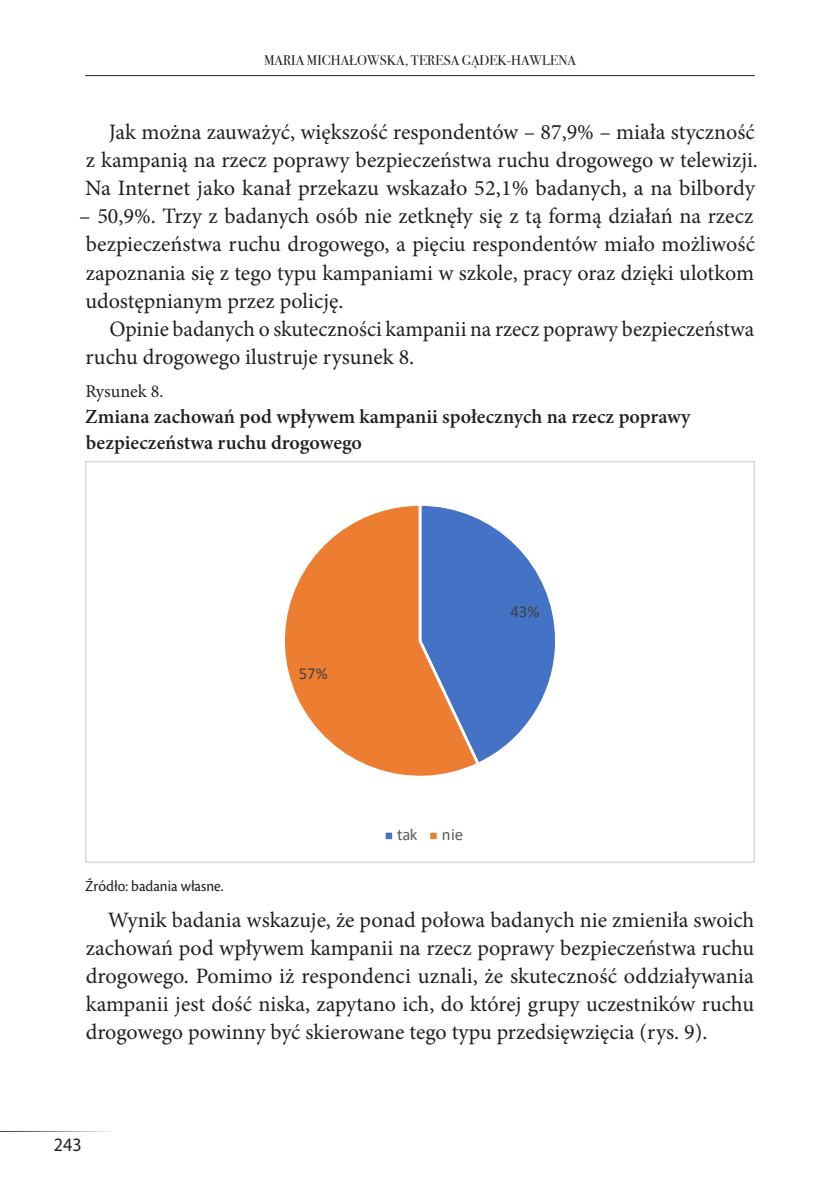
<style>
.page{position:relative;width:840px;height:1191px;background:#fff}
.page>*{position:absolute;margin:0;border:0;box-sizing:border-box;transform-origin:0 0}
._00_PODSTAWA_-_POLSK{font:22px/28.2px "Minion Pro";color:#231f20}
.Tabela_-_opis{font:600 20px/26px "Minion Pro";color:#231f20}
.t1{font:19px "Myriad Pro";color:#231f20;scale:.95 1}
.Tabela_-_nr{font:18px "Minion Pro";letter-spacing:-.005em;color:#231f20}
.t2{font:16.6px "Calibri";color:#404040}
.t3{font:16.6px "Calibri";letter-spacing:-.005em;color:#595959}
.Tabela_-_opis-2{font:16px "Cronos Pro";color:#231f20;scale:.95 1}
.t4{font:14px "Bodoni Svty Two ITCTT";letter-spacing:.005em;color:#231f20}
</style>
<div class="page">
<hr style="left:85px;top:75px;width:669px;height:1px;background:#231f20">
<hr style="left:0;top:1131px;width:113px;height:1px;background:#231f20">
<svg style="left:481px;top:520px;width:74px;height:241px"></svg>
<svg style="left:284px;top:505px;width:197px;height:271px"></svg>
<div style="left:384px;top:831px;width:9px;height:9px;background:#4472c4"></div>
<div style="left:382px;top:830px;width:12px;height:12px;border:3px solid #fff"></div>
<div style="left:428px;top:831px;width:10px;height:9px;background:#ed7d31"></div>
<div style="left:427px;top:830px;width:12px;height:12px;border:3px solid #fff"></div>
<p class="t4" style="left:264px;top:49px;width:313px">MARIA MICHAŁOWSKA, TERESA GĄDEK-HAWLENA</p>
<p class="_00_PODSTAWA_-_POLSK" style="left:85px;top:118px;width:674px;text-indent:24px">Jak można zauważyć, większość respondentów – 87,9% – miała styczność z kampanią na rzecz poprawy bezpieczeństwa ruchu drogowego w telewizji.<br>Na Internet jako kanał przekazu wskazało 52,1% badanych, a na bilbordy</p>
<p class="_00_PODSTAWA_-_POLSK" style="left:79px;top:202px;width:676px;text-align:justify">– 50,9%. Trzy z badanych osób nie zetknęły się z tą formą działań na rzecz bezpieczeństwa ruchu drogowego, a pięciu respondentów miało możliwość zapoznania się z tego typu kampaniami w szkole, pracy oraz dzięki ulotkom udostępnianym przez policję.</p>
<p class="_00_PODSTAWA_-_POLSK" style="left:86px;top:315px;width:670px;text-indent:24px">Opinie badanych o skuteczności kampanii na rzecz poprawy bezpieczeństwa ruchu drogowego ilustruje rysunek 8.</p>
<p class="Tabela_-_nr" style="left:85px;top:379px;width:80px">Rysunek 8.</p>
<p class="Tabela_-_opis" style="left:85px;top:403px;width:606px">Zmiana zachowań pod wpływem kampanii społecznych na rzecz poprawy bezpieczeństwa ruchu drogowego</p>
<p class="t2" style="left:299px;top:661px;width:30px">57%</p>
<p class="t2" style="left:510px;top:600px;width:30px">43%</p>
<p class="t3" style="left:397px;top:823px;width:22px">tak</p>
<p class="t3" style="left:441px;top:823px;width:23px">nie</p>
<p class="Tabela_-_opis-2" style="left:85px;top:877px;width:147px">Źródło: badania własne.</p>
<p class="_00_PODSTAWA_-_POLSK" style="left:86px;top:905px;width:669px;text-align:justify;text-indent:22px">Wynik badania wskazuje, że ponad połowa badanych nie zmieniła swoich zachowań pod wpływem kampanii na rzecz poprawy bezpieczeństwa ruchu drogowego. Pomimo iż respondenci uznali, że skuteczność oddziaływania kampanii jest dość niska, zapytano ich, do której grupy uczestników ruchu drogowego powinny być skierowane tego typu przedsięwzięcia (rys. 9).</p>
<p class="t1" style="left:54px;top:1133px;width:31px">243</p>
</div>
